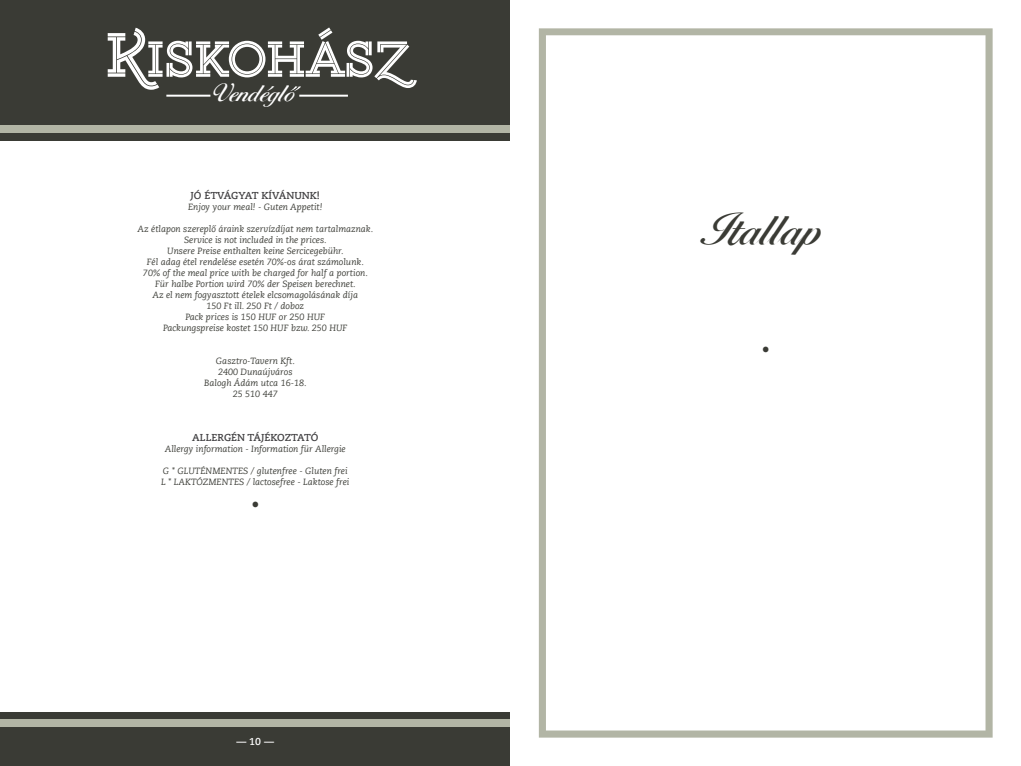
<style>
.page{position:relative;width:1021px;height:766px;background:#fff}
.page>*{position:absolute;margin:0;border:0;box-sizing:border-box;transform-origin:0 0}
.t1{font:48px "Larissa";color:#3a3b35}
.t2{font:27px "Larissa";color:#fff}
.t3{font:24px "Larissa";color:#3a3b35}
.t4{font:700 10px "Caecilia LT Std";color:#414042}
.t5{font:700 10px "Caecilia LT Std";color:#fff}
.t6{font:italic 9px/11px "Caecilia LT Std";color:#3e3f39;text-align:center}
</style>
<div class="page">
<div style="left:0;top:711px;width:1020px;height:54px;background:#3a3b35"></div>
<div style="left:0;top:719px;width:1020px;height:7px;background:#b2b5a5"></div>
<div style="left:0;top:0;width:1020px;height:141px;background:#3a3b35"></div>
<div style="left:0;top:125px;width:1020px;height:8px;background:#b2b5a5"></div>
<hr style="left:166px;top:95px;width:44px;height:2px;background:#fff">
<hr style="left:299px;top:95px;width:49px;height:2px;background:#fff">
<svg style="left:108px;top:27px;width:309px;height:64px"></svg>
<div style="left:510px;top:0;width:510px;height:765px;background:#fff"></div>
<svg style="left:539px;top:28px;width:453px;height:709px"></svg>
<h2 class="t2" style="left:213px;top:72px;width:86px">Vendéglo</h2>
<p class="t4" style="left:190px;top:190px;width:131px">JÓ ÉTVÁGYAT KÍVÁNUNK!</p>
<p class="t6" style="left:188px;top:202px;width:136px">Enjoy your meal! - Guten Appetit!</p>
<p class="t6" style="left:138px;top:224px;width:237px">Az étlapon szereplő áraink szervízdíjat nem tartalmaznak.<br>Service is not included in the prices.<br>Unsere Preise enthalten keine Sercicegebühr.<br>Fél adag étel rendelése esetén 70%-os árat számolunk.<br>70% of the meal price with be charged for half a portion.<br>Für halbe Portion wird 70% der Speisen berechnet.<br>Az el nem fogyasztott ételek elcsomagolásának díja<br>150 Ft ill. 250 Ft / doboz<br>Pack prices is 150 HUF or 250 HUF<br>Packungspreise kostet 150 HUF bzw. 250 HUF</p>
<p class="t6" style="left:204px;top:356px;width:104px">Gasztro-Tavern Kft.<br>2400 Dunaújváros<br>Balogh Ádám utca 16-18.<br>25 510 447</p>
<p class="t4" style="left:192px;top:432px;width:128px">ALLERGÉN TÁJÉKOZTATÓ</p>
<p class="t6" style="left:165px;top:444px;width:183px">Allergy information - Information für Allergie</p>
<p class="t6" style="left:161px;top:466px;width:190px;text-align:left">G * GLUTÉNMENTES / glutenfree - Gluten frei<br>L * LAKTÓZMENTES / lactosefree - Laktose frei</p>
<h3 class="t3" style="left:249px;top:485px;width:13px">•</h3>
<p class="t5" style="left:236px;top:735px;width:39px">— 10 —</p>
<h1 class="t1" style="left:705px;top:193px;width:123px">Itallap</h1>
<h3 class="t3" style="left:759px;top:330px;width:13px">•</h3>
</div>
